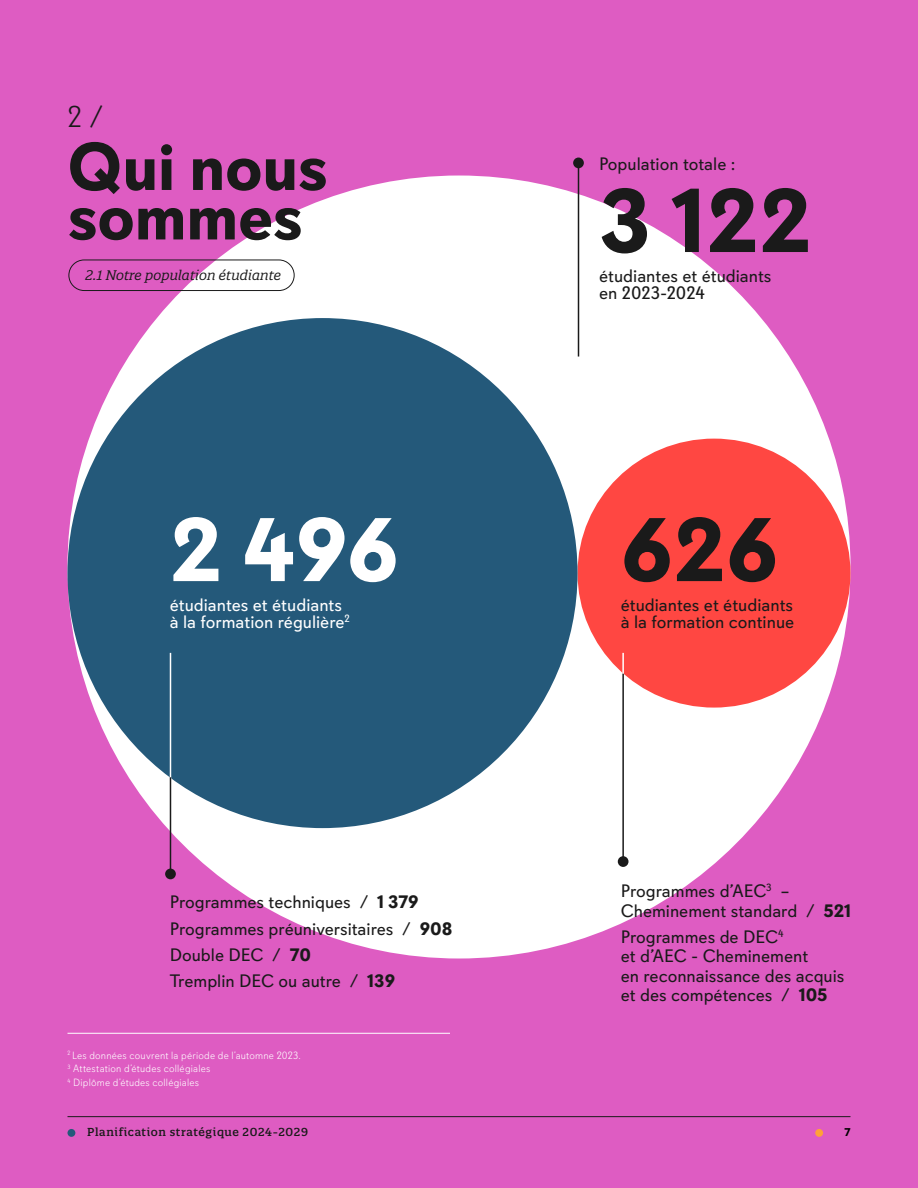
<style>
.page{position:relative;width:918px;height:1188px;background:#de5cc2}
.page>*{position:absolute;margin:0;border:0;box-sizing:border-box;transform-origin:0 0}
.t1{font:700 90px "Davis Sans";color:#1a1a1a}
.t2{font:700 90px "Davis Sans";color:#fff}
.t3{font:700 67.5px/49.5px "Davis Sans";letter-spacing:-.01em;color:#1a1a1a}
.t4{font:300 30px "Davis Sans";color:#1a1a1a}
.t5{font:18px/19.5px "Davis Sans";color:#1a1a1a}
.t6{font:18px/16.5px "Davis Sans";color:#fff}
.t7{font:italic 13.5px "Quatro Slab";color:#1a1a1a}
.t8{font:500 11.25px "Quatro Slab";letter-spacing:.055em;color:#1a1a1a}
.t9{font:700 11.25px "Davis Sans";color:#000}
.t10{font:300 10.5px/13.8px "Davis Sans";letter-spacing:.02em;color:#fff}
.s1{font-weight:700}
</style>
<div class="page">
<div style="left:68px;top:176px;width:782px;height:783px;background:#fff;border-radius:50%"></div>
<div style="left:578px;top:439px;width:272px;height:269px;background:#ff4742;border-radius:50%"></div>
<div style="left:67px;top:318px;width:511px;height:510px;background:#24597a;border-radius:50%"></div>
<hr style="left:170px;top:653px;width:1px;height:131px;background:#fff">
<hr style="left:170px;top:777px;width:1px;height:101px;background:#1a1a1a">
<hr style="left:622px;top:673px;width:2px;height:189px;background:#1a1a1a">
<hr style="left:578px;top:163px;width:1px;height:194px;background:#1a1a1a">
<hr style="left:622px;top:653px;width:2px;height:21px;background:#fff">
<div style="left:165px;top:869px;width:11px;height:10px;background:#1a1a1a;border-radius:50%"></div>
<div style="left:618px;top:856px;width:11px;height:11px;background:#1a1a1a;border-radius:50%"></div>
<div style="left:573px;top:158px;width:11px;height:10px;background:#1a1a1a;border-radius:50%"></div>
<div style="left:69px;top:260px;width:226px;height:31px;border:1px solid #1a1a1a;border-radius:15px"></div>
<hr style="left:68px;top:1033px;width:382px;height:1px;background:#fff">
<div style="left:68px;top:1129px;width:7px;height:8px;background:#24597a;border-radius:50%"></div>
<div style="left:815px;top:1129px;width:8px;height:8px;background:#ffa138;border-radius:50%"></div>
<hr style="left:68px;top:1116px;width:782px;height:1px;background:#1a1a1a">
<h3 class="t4" style="left:68px;top:100px;width:37px">2 /</h3>
<h2 class="t3" style="left:68px;top:143px;width:262px">Qui nous sommes</h2>
<p class="t7" style="left:86px;top:267px;width:197px">2.1 Notre population étudiante</p>
<h1 class="t2" style="left:170px;top:496px;width:231px">2 496</h1>
<p class="t6" style="left:170px;top:597px;width:182px">étudiantes et étudiants à la formation régulière<sup>2</sup></p>
<p class="t5" style="left:599px;top:155px;width:138px">Population totale :</p>
<h1 class="t1" style="left:599px;top:167px;width:214px">3 122</h1>
<p class="t5" style="left:599px;top:268px;width:174px;line-height:16.5px">étudiantes et étudiants en 2023-2024</p>
<h1 class="t1" style="left:621px;top:496px;width:159px">626</h1>
<p class="t5" style="left:621px;top:597px;width:175px;line-height:16.5px">étudiantes et étudiants à la formation continue</p>
<p class="t5" style="left:170px;top:889px;width:284px;line-height:26.2px">Programmes techniques / <span class="s1">1 379<br></span>Programmes préuniversitaires / <span class="s1">908<br></span>Double DEC / <span class="s1">70<br></span>Tremplin DEC ou autre / <span class="s1">139</span></p>
<p class="t5" style="left:621px;top:881px;width:232px">Programmes d’AEC<sup>3</sup> –<br>Cheminement standard / <span class="s1">521</span></p>
<p class="t5" style="left:621px;top:927px;width:225px">Programmes de DEC<sup>4<br></sup>et d’AEC - Cheminement<br>en reconnaissance des acquis et des compétences / <span class="s1">105</span></p>
<p class="t10" style="left:68px;top:1048px;width:235px"><sup>2</sup> Les données couvrent la période de l’automne 2023.<br><sup>3</sup> Attestation d’études collégiales<br><sup>4</sup> Diplôme d’études collégiales</p>
<p class="t8" style="left:87px;top:1125px;width:222px">Planification stratégique 2024-2029</p>
<p class="t9" style="left:844px;top:1126px;width:8px">7</p>
</div>
